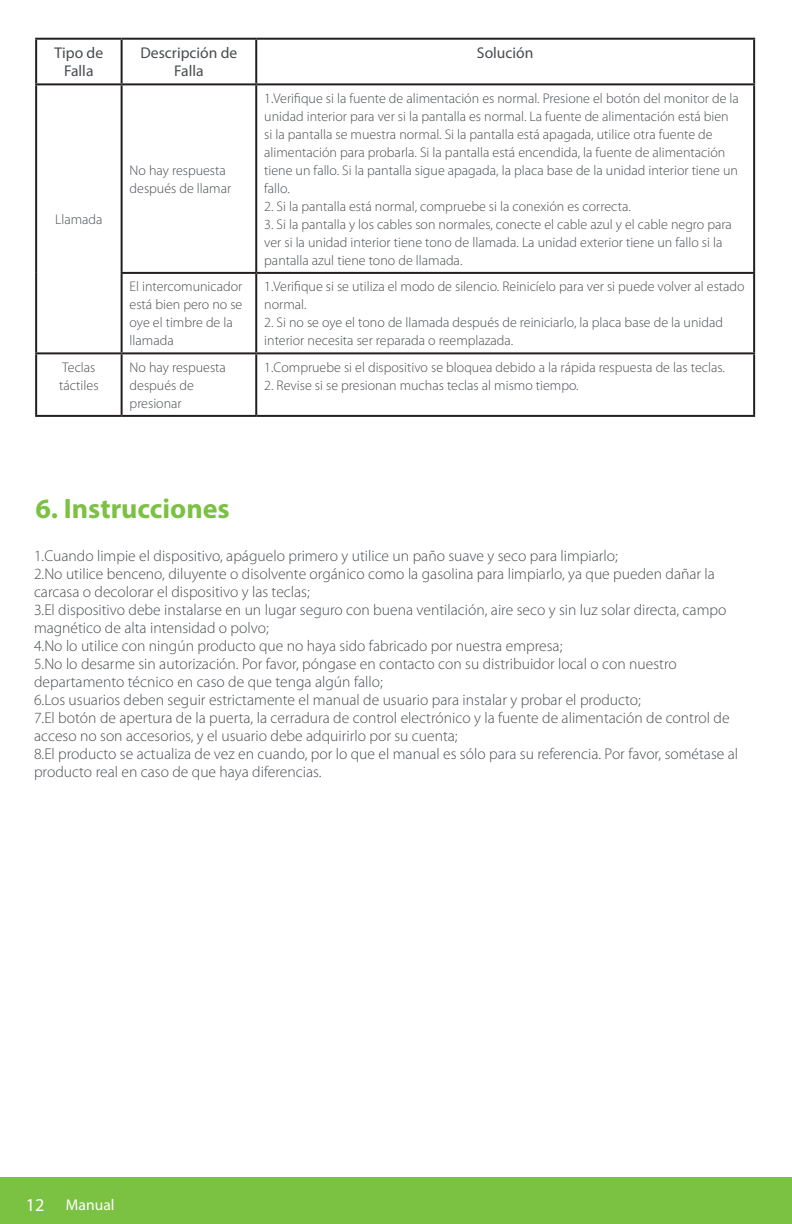
<style>
.page{position:relative;width:792px;height:1224px;background:#fff}
.page>*{position:absolute;margin:0;border:0;box-sizing:border-box;transform-origin:0 0}
.t1{font:700 28px "Myriad Pro";color:#7bc142}
.t2{font:300 15.6px/18px "Myriad Pro";color:#484b4f}
.t3{font:15.6px/18px "Myriad Pro";color:#484b4f;text-align:center}
.t4{font:15.6px "Myriad Pro";color:#fff}
.t5{font:300 14px/18px "Myriad Pro";color:#484b4f}
.s1{font-size:18.2px}
</style>
<div class="page">
<div style="left:0;top:1178px;width:792px;height:46px;background:#7bc142"></div>
<hr style="left:35px;top:38px;width:87px;height:2px;background:#231f20">
<hr style="left:35px;top:40px;width:2px;height:43px;background:#231f20">
<hr style="left:122px;top:38px;width:134px;height:2px;background:#231f20">
<hr style="left:121px;top:40px;width:2px;height:43px;background:#231f20">
<hr style="left:256px;top:38px;width:499px;height:2px;background:#231f20">
<hr style="left:255px;top:40px;width:2px;height:43px;background:#231f20">
<hr style="left:753px;top:40px;width:2px;height:43px;background:#231f20">
<hr style="left:35px;top:83px;width:87px;height:2px;background:#231f20">
<hr style="left:35px;top:85px;width:2px;height:188px;background:#231f20">
<hr style="left:122px;top:83px;width:134px;height:2px;background:#231f20">
<hr style="left:121px;top:85px;width:2px;height:187px;background:#231f20">
<hr style="left:256px;top:83px;width:499px;height:2px;background:#231f20">
<hr style="left:255px;top:85px;width:2px;height:187px;background:#231f20">
<hr style="left:753px;top:85px;width:2px;height:187px;background:#231f20">
<hr style="left:35px;top:273px;width:2px;height:79px;background:#231f20">
<hr style="left:121px;top:272px;width:135px;height:2px;background:#231f20">
<hr style="left:121px;top:274px;width:2px;height:78px;background:#231f20">
<hr style="left:256px;top:272px;width:499px;height:2px;background:#231f20">
<hr style="left:255px;top:274px;width:2px;height:78px;background:#231f20">
<hr style="left:753px;top:274px;width:2px;height:78px;background:#231f20">
<hr style="left:35px;top:352px;width:87px;height:2px;background:#231f20">
<hr style="left:35px;top:354px;width:2px;height:61px;background:#231f20">
<hr style="left:122px;top:352px;width:134px;height:2px;background:#231f20">
<hr style="left:121px;top:354px;width:2px;height:61px;background:#231f20">
<hr style="left:256px;top:352px;width:499px;height:2px;background:#231f20">
<hr style="left:255px;top:354px;width:2px;height:61px;background:#231f20">
<hr style="left:753px;top:354px;width:2px;height:61px;background:#231f20">
<hr style="left:35px;top:415px;width:87px;height:2px;background:#231f20">
<hr style="left:122px;top:415px;width:134px;height:2px;background:#231f20">
<hr style="left:256px;top:415px;width:499px;height:2px;background:#231f20">
<p class="t3" style="left:55px;top:44px;width:50px">Tipo de<br>Falla</p>
<p class="t3" style="left:140px;top:44px;width:98px">Descripción de<br>Falla</p>
<p class="t3" style="left:477px;top:44px;width:58px">Solución</p>
<p class="t5" style="left:55px;top:210px;width:49px">Llamada</p>
<p class="t5" style="left:130px;top:161px;width:103px">No hay respuesta después de llamar</p>
<p class="t5" style="left:264px;top:89px;width:476px">1.Verifique si la fuente de alimentación es normal. Presione el botón del monitor de la unidad interior para ver si la pantalla es normal. La fuente de alimentación está bien si la pantalla se muestra normal. Si la pantalla está apagada, utilice otra fuente de alimentación para probarla. Si la pantalla está encendida, la fuente de alimentación tiene un fallo. Si la pantalla sigue apagada, la placa base de la unidad interior tiene un fallo.</p>
<p class="t5" style="left:264px;top:197px;width:368px">2. Si la pantalla está normal, compruebe si la conexión es correcta.</p>
<p class="t5" style="left:264px;top:215px;width:469px">3. Si la pantalla y los cables son normales, conecte el cable azul y el cable negro para ver si la unidad interior tiene tono de llamada. La unidad exterior tiene un fallo si la pantalla azul tiene tono de llamada.</p>
<p class="t5" style="left:130px;top:278px;width:114px">El intercomunicador está bien pero no se oye el timbre de la llamada</p>
<p class="t5" style="left:264px;top:278px;width:482px">1.Verifique si se utiliza el modo de silencio. Reinicíelo para ver si puede volver al estado normal.</p>
<p class="t5" style="left:264px;top:314px;width:460px">2. Si no se oye el tono de llamada después de reiniciarlo, la placa base de la unidad interior necesita ser reparada o reemplazada.</p>
<p class="t5" style="left:59px;top:358px;width:41px">Teclas táctiles</p>
<p class="t5" style="left:130px;top:358px;width:98px">No hay respuesta después de presionar</p>
<p class="t5" style="left:264px;top:358px;width:462px">1.Compruebe si el dispositivo se bloquea debido a la rápida respuesta de las teclas.</p>
<p class="t5" style="left:264px;top:376px;width:316px">2. Revise si se presionan muchas teclas al mismo tiempo.</p>
<h1 class="t1" style="left:35px;top:490px;width:196px">6. Instrucciones</h1>
<p class="t2" style="left:34px;top:546px;width:706px">1.Cuando limpie el dispositivo, apáguelo primero y utilice un paño suave y seco para limpiarlo;<br>2.No utilice benceno, diluyente o disolvente orgánico como la gasolina para limpiarlo, ya que pueden dañar la carcasa o decolorar el dispositivo y las teclas;<br>3.El dispositivo debe instalarse en un lugar seguro con buena ventilación, aire seco y sin luz solar directa, campo magnético de alta intensidad o polvo;<br>4.No lo utilice con ningún producto que no haya sido fabricado por nuestra empresa;<br>5.No lo desarme sin autorización. Por favor, póngase en contacto con su distribuidor local o con nuestro departamento técnico en caso de que tenga algún fallo;<br>6.Los usuarios deben seguir estrictamente el manual de usuario para instalar y probar el producto;<br>7.El botón de apertura de la puerta, la cerradura de control electrónico y la fuente de alimentación de control de acceso no son accesorios, y el usuario debe adquirirlo por su cuenta;<br>8.El producto se actualiza de vez en cuando, por lo que el manual es sólo para su referencia. Por favor, sométase al producto real en caso de que haya diferencias.</p>
<p class="t4" style="left:26px;top:1195px;width:90px"><span class="s1">12</span> Manual</p>
</div>
